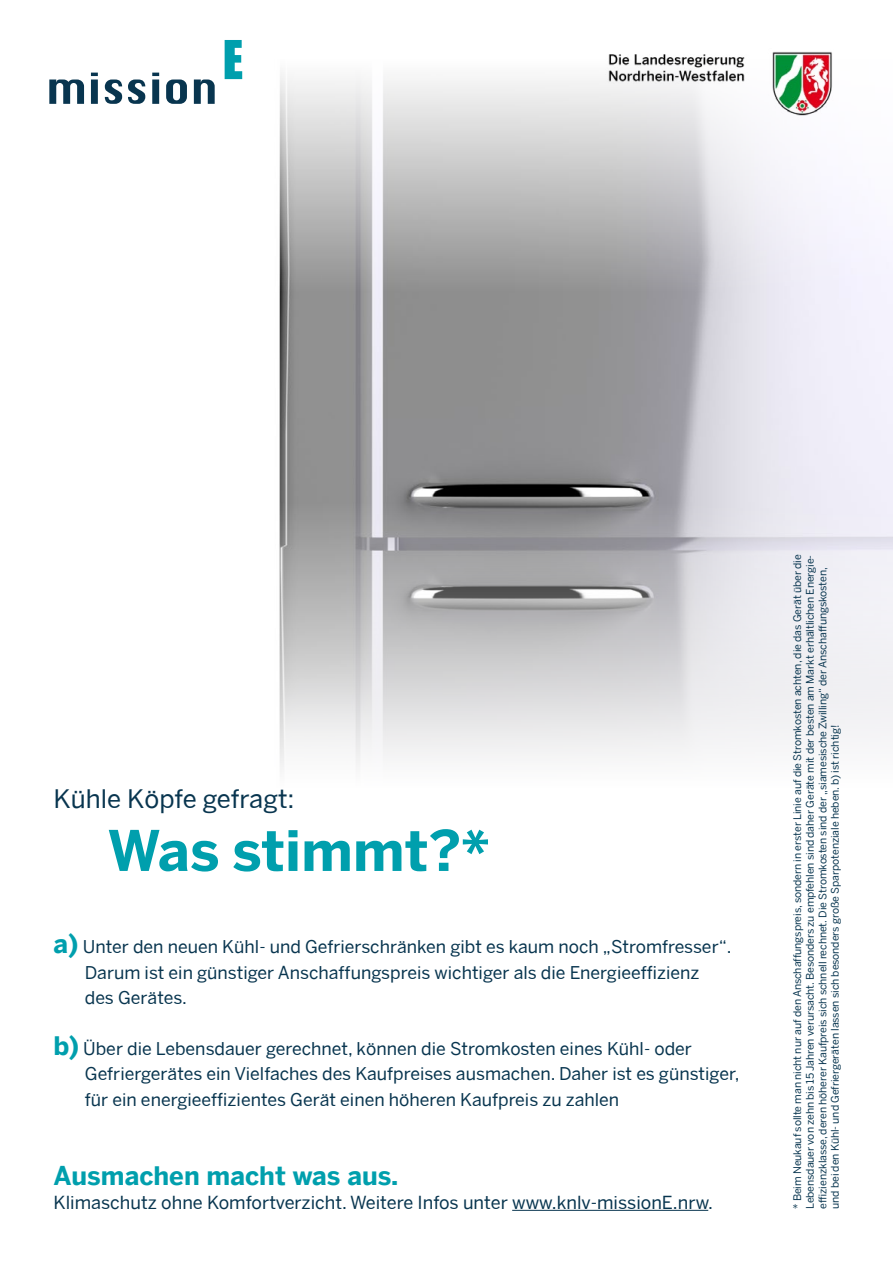
<style>
.page{position:relative;width:893px;height:1263px;background:#fff}
.page>*{position:absolute;margin:0;border:0;box-sizing:border-box;transform-origin:0 0}
.t1{font:700 55.5px "Benton Sans";color:#009fad}
.t2{font:700 25.5px "Benton Sans";color:#009fad}
.t3{font:25.5px "Benton Sans";color:#08354f}
.t4{font:18px "Benton Sans";color:#08354f}
.t5{font:17.55px/25.3px "Benton Sans";color:#08354f}
.t6{font:10.5px/12.6px "Benton Sans";letter-spacing:-.01em;color:#08354f}
.s1{font-weight:700;font-size:25.5px;color:#009fad}
</style>
<div class="page">
<hr style="left:512px;top:1210px;width:196px;height:1px;background:#08354f">
<img style="left:279px;top:290px;width:614px;height:213px">
<svg style="left:279px;top:503px;width:614px;height:267px"></svg>
<svg style="left:91px;top:40px;width:802px;height:250px"></svg>
<svg style="left:225px;top:40px;width:17px;height:39px"></svg>
<svg style="left:49px;top:73px;width:166px;height:31px"></svg>
<img style="left:599px;top:42px;width:242px;height:82px">
<h2 class="t3" style="left:54px;top:784px;width:243px">Kühle Köpfe gefragt:</h2>
<h1 class="t1" style="left:108px;top:818px;width:383px">Was stimmt?*</h1>
<h3 class="t5" style="left:85px;top:934px;width:648px;text-indent:-31px"><span class="s1">a)</span> Unter den neuen Kühl- und Gefrierschränken gibt es kaum noch „Stromfresser“.<br>Darum ist ein günstiger Anschaffungspreis wichtiger als die Energieeffizienz des Gerätes.</h3>
<h3 class="t5" style="left:85px;top:1035px;width:656px;text-indent:-31px"><span class="s1">b)</span> Über die Lebensdauer gerechnet, können die Stromkosten eines Kühl- oder<br>Gefriergerätes ein Vielfaches des Kaufpreises ausmachen. Daher ist es günstiger, für ein energieeffizientes Gerät einen höheren Kaufpreis zu zahlen</h3>
<h2 class="t2" style="left:54px;top:1160px;width:346px">Ausmachen macht was aus.</h2>
<h3 class="t4" style="left:54px;top:1192px;width:661px">Klimaschutz ohne Komfortverzicht. Weitere Infos unter www.knlv-missionE.nrw.</h3>
<p class="t6" style="left:791px;top:1209px;width:656px;rotate:-90deg">* Beim Neukauf sollte man nicht nur auf den Anschaffungspreis, sondern in erster Linie auf die Stromkosten achten, die das Gerät über die Lebensdauer von zehn bis 15 Jahren verursacht. Besonders zu empfehlen sind daher Geräte mit der besten am Markt erhältlichen Energie&shy;effizienzklasse, deren höherer Kaufpreis sich schnell rechnet. Die Stromkosten sind der „siamesische Zwilling“ der Anschaffungskosten, und bei den Kühl- und Gefriergeräten lassen sich besonders große Sparpotenziale heben. b) ist richtig!</p>
</div>
